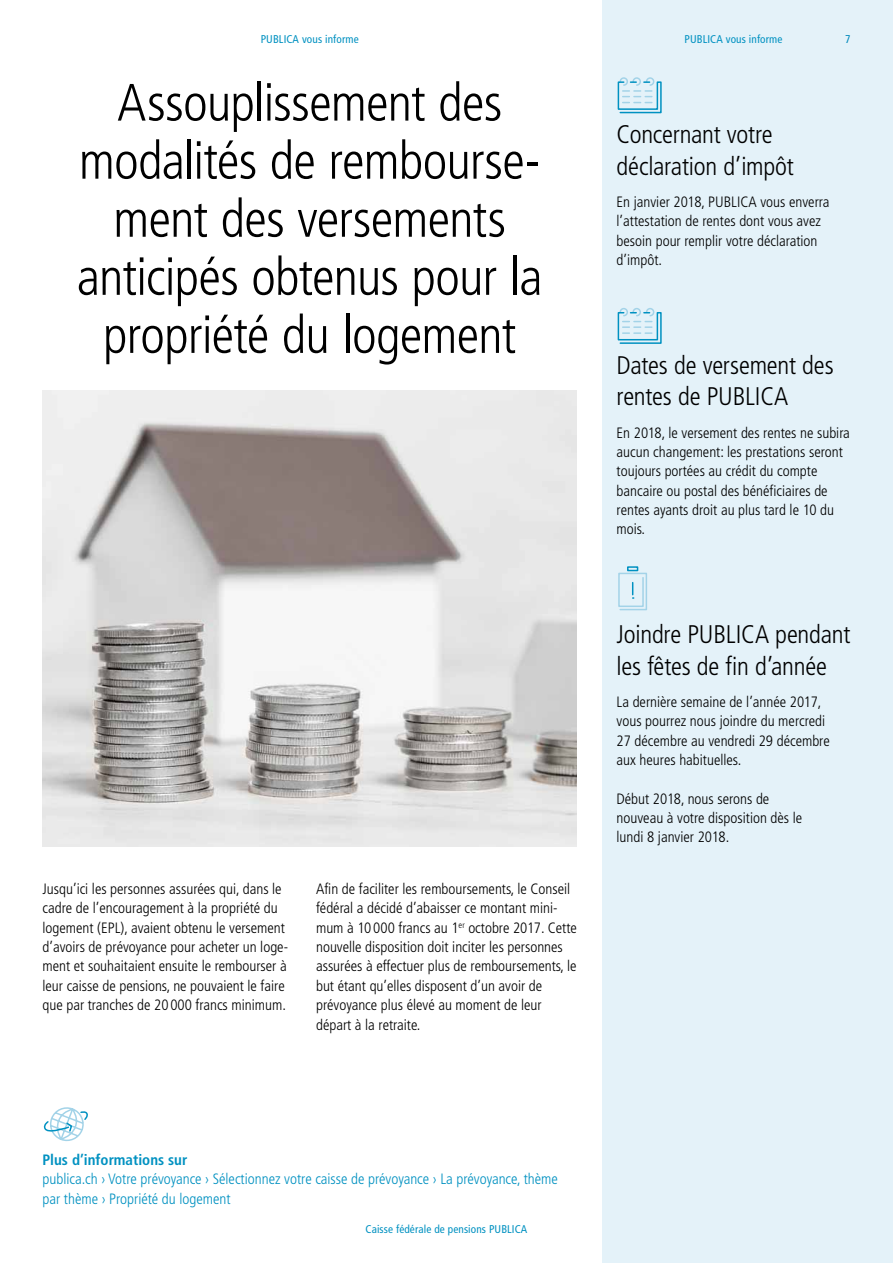
<style>
.page{position:relative;width:893px;height:1263px;background:#fff}
.page>*{position:absolute;margin:0;border:0;box-sizing:border-box;transform-origin:0 0}
.t1{font:300 condensed 52.5px/58.1px "Frutiger";letter-spacing:-.015em;color:#000;text-align:center}
.t2{font:300 condensed 25.5px/31.5px "Frutiger";letter-spacing:-.01em;color:#000}
.t3{font:300 condensed 15px/19.4px "Frutiger";color:#000}
.t4{font:300 condensed 15px/19.4px "Frutiger";color:#0091c1}
.t5{font:700 condensed 15px "Frutiger";color:#0091c1}
.t6{font:condensed 11.25px "Frutiger";letter-spacing:.01em;color:#0091c1}
</style>
<div class="page">
<img style="left:43px;top:391px;width:534px;height:455px">
<div style="left:602px;top:0;width:291px;height:1263px;background:#e4f2f9"></div>
<svg style="left:617px;top:77px;width:45px;height:37px"></svg>
<svg style="left:617px;top:308px;width:45px;height:36px"></svg>
<div style="left:627px;top:566px;width:11px;height:5px;border:2px solid #0091c1"></div>
<svg style="left:618px;top:572px;width:29px;height:39px"></svg>
<svg style="left:43px;top:1107px;width:45px;height:35px"></svg>
<p class="t6" style="left:261px;top:32px;width:99px">PUBLICA vous informe</p>
<p class="t6" style="left:684px;top:32px;width:99px">PUBLICA vous informe</p>
<p class="t6" style="left:845px;top:32px;width:7px">7</p>
<h1 class="t1" style="left:77px;top:74px;width:467px">Assouplissement des modalités de rembourse&shy;ment des versements anticipés obtenus pour la propriété du logement</h1>
<p class="t3" style="left:43px;top:879px;width:247px">Jusqu’ici les personnes assurées qui, dans le cadre de l’encouragement à la propriété du logement (EPL), avaient obtenu le versement d’avoirs de prévoyance pour acheter un loge&shy;ment et souhaitaient ensuite le rembourser à leur caisse de pensions, ne pouvaient le faire que par tranches de 20 000 francs minimum.</p>
<p class="t3" style="left:316px;top:879px;width:262px">Afin de faciliter les remboursements, le Conseil fédéral a décidé d’abaisser ce montant mini&shy;mum à 10 000 francs au 1<sup>er</sup> octobre 2017. Cette nouvelle disposition doit inciter les personnes assurées à effectuer plus de remboursements, le but étant qu’elles disposent d’un avoir de prévoyance plus élevé au moment de leur départ à la retraite.</p>
<h2 class="t2" style="left:617px;top:119px;width:179px">Concernant votre déclaration d’impôt</h2>
<p class="t3" style="left:617px;top:192px;width:214px">En janvier 2018, PUBLICA vous enverra l’attestation de rentes dont vous avez besoin pour remplir votre déclaration d’impôt.</p>
<h2 class="t2" style="left:617px;top:350px;width:219px">Dates de versement des rentes de PUBLICA</h2>
<p class="t3" style="left:617px;top:423px;width:235px">En 2018, le versement des rentes ne subira aucun changement: les prestations seront toujours portées au crédit du compte bancaire ou postal des bénéficiaires de rentes ayants droit au plus tard le 10 du mois.</p>
<h2 class="t2" style="left:617px;top:619px;width:235px">Joindre PUBLICA pendant les fêtes de fin d’année</h2>
<p class="t3" style="left:617px;top:692px;width:215px">La dernière semaine de l’année 2017, vous pourrez nous joindre du mercredi 27 décembre au vendredi 29 décembre aux heures habituelles.</p>
<p class="t3" style="left:617px;top:789px;width:187px">Début 2018, nous serons de nouveau à votre disposition dès le lundi 8 janvier 2018.</p>
<p class="t5" style="left:43px;top:1151px;width:146px">Plus d’informations sur</p>
<p class="t4" style="left:43px;top:1170px;width:517px">publica.ch › Votre prévoyance › Sélectionnez votre caisse de prévoyance › La prévoyance, thème par thème › Propriété du logement</p>
<p class="t6" style="left:366px;top:1223px;width:163px">Caisse fédérale de pensions PUBLICA</p>
</div>
